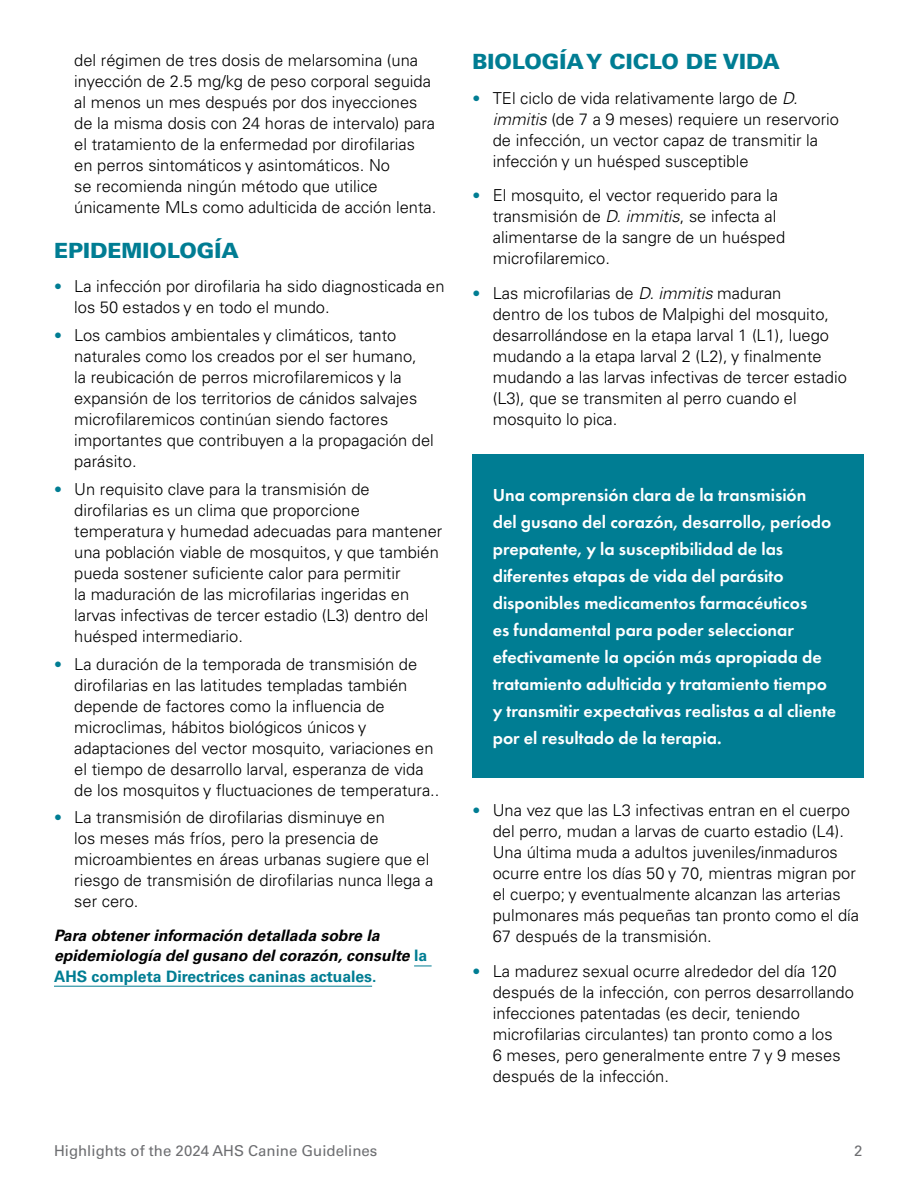
<style>
.page{position:relative;width:918px;height:1188px;background:#fff}
.page>*{position:absolute;margin:0;border:0;box-sizing:border-box;transform-origin:0 0}
.t1{font:900 21px "Univers LT Pro 75";color:#007d93}
.t2{font:600 18px/27px "Futura PT";color:#fff}
.t3{font:300 16.5px/21px "Univers LT Pro 45";color:#000}
.t4{font:italic 700 15.75px/20.2px "Univers LT Pro 65";color:#000}
.t5{font:15px "Univers LT Pro 55 Roman";color:#6d6e71}
.s1{font-size:15.75px;color:#007d93}
.s2{font-style:normal;color:#007d93}
.s3{font-style:italic}
</style>
<div class="page">
<svg style="left:414px;top:966px;width:18px;height:1px"></svg>
<hr style="left:54px;top:986px;width:318px;height:1px;background:#007d93">
<div style="left:472px;top:454px;width:392px;height:324px;background:#007d93"></div>
<p class="t3" style="left:74px;top:49px;width:364px">del régimen de tres dosis de melarsomina (una inyección de 2.5 mg/kg de peso corporal seguida al menos un mes después por dos inyecciones de la misma dosis con 24 horas de intervalo) para el tratamiento de la enfermedad por dirofilarias en perros sintomáticos y asintomáticos. No<br>se recomienda ningún método que utilice únicamente MLs como adulticida de acción lenta.</p>
<p class="t1" style="left:54px;top:236px;width:186px">EPIDEMIOLOGÍA</p>
<p class="t3" style="left:74px;top:276px;width:372px;text-indent:-20px"><span class="s1">•</span> La infección por dirofilaria ha sido diagnosticada en los 50 estados y en todo el mundo.</p>
<p class="t3" style="left:74px;top:324px;width:361px;text-indent:-20px"><span class="s1">•</span> Los cambios ambientales y climáticos, tanto naturales como los creados por el ser humano,<br>la reubicación de perros microfilaremicos y la expansión de los territorios de cánidos salvajes microfilaremicos continúan siendo factores importantes que contribuyen a la propagación del parásito.</p>
<p class="t3" style="left:74px;top:478px;width:370px;text-indent:-20px"><span class="s1">•</span> Un requisito clave para la transmisión de dirofilarias es un clima que proporcione temperatura y humedad adecuadas para mantener una población viable de mosquitos, y que también pueda sostener suficiente calor para permitir<br>la maduración de las microfilarias ingeridas en larvas infectivas de tercer estadio (L3) dentro del huésped intermediario.</p>
<p class="t3" style="left:74px;top:653px;width:367px;text-indent:-20px"><span class="s1">•</span> La duración de la temporada de transmisión de dirofilarias en las latitudes templadas también depende de factores como la influencia de microclimas, hábitos biológicos únicos y adaptaciones del vector mosquito, variaciones en el tiempo de desarrollo larval, esperanza de vida de los mosquitos y fluctuaciones de temperatura..</p>
<p class="t3" style="left:74px;top:807px;width:361px;text-indent:-20px"><span class="s1">•</span> La transmisión de dirofilarias disminuye en<br>los meses más fríos, pero la presencia de microambientes en áreas urbanas sugiere que el riesgo de transmisión de dirofilarias nunca llega a ser cero.</p>
<p class="t4" style="left:54px;top:925px;width:375px">Para obtener información detallada sobre la epidemiología del gusano del corazón, consulte <span class="s2">la<br>AHS completa Directrices caninas actuales.</span></p>
<p class="t1" style="left:472px;top:47px;width:309px">BIOLOGÍA Y CICLO DE VIDA</p>
<p class="t3" style="left:493px;top:87px;width:348px;text-indent:-20px"><span class="s1">•</span> TEl ciclo de vida relativamente largo de <span class="s3">D. immitis</span> (de 7 a 9 meses) requiere un reservorio de infección, un vector capaz de transmitir la infección y un huésped susceptible</p>
<p class="t3" style="left:493px;top:184px;width:294px;text-indent:-20px"><span class="s1">•</span> El mosquito, el vector requerido para la transmisión de <span class="s3">D. immitis</span>, se infecta al alimentarse de la sangre de un huésped microfilaremico.</p>
<p class="t3" style="left:493px;top:282px;width:356px;text-indent:-20px"><span class="s1">•</span> Las microfilarias de <span class="s3">D. immitis</span> maduran<br>dentro de los tubos de Malpighi del mosquito, desarrollándose en la etapa larval 1 (L1), luego mudando a la etapa larval 2 (L2), y finalmente mudando a las larvas infectivas de tercer estadio (L3), que se transmiten al perro cuando el mosquito lo pica.</p>
<p class="t2" style="left:493px;top:482px;width:345px">Una comprensión clara de la transmisión<br>del gusano del corazón, desarrollo, período prepatente, y la susceptibilidad de las diferentes etapas de vida del parásito disponibles medicamentos farmacéuticos<br>es fundamental para poder seleccionar efectivamente la opción más apropiada de tratamiento adulticida y tratamiento tiempo y transmitir expectativas realistas a al cliente por el resultado de la terapia.</p>
<p class="t3" style="left:493px;top:799px;width:368px;text-indent:-20px"><span class="s1">•</span> Una vez que las L3 infectivas entran en el cuerpo del perro, mudan a larvas de cuarto estadio (L4).<br>Una última muda a adultos juveniles/inmaduros ocurre entre los días 50 y 70, mientras migran por el cuerpo; y eventualmente alcanzan las arterias pulmonares más pequeñas tan pronto como el día 67 después de la transmisión.</p>
<p class="t3" style="left:493px;top:960px;width:363px;text-indent:-20px"><span class="s1">•</span> La madurez sexual ocurre alrededor del día 120 después de la infección, con perros desarrollando infecciones patentadas (es decir, teniendo microfilarias circulantes) tan pronto como a los<br>6 meses, pero generalmente entre 7 y 9 meses después de la infección.</p>
<p class="t5" style="left:54px;top:1140px;width:325px">Highlights of the 2024 AHS Canine Guidelines</p>
<p class="t5" style="left:854px;top:1140px;width:10px">2</p>
</div>
